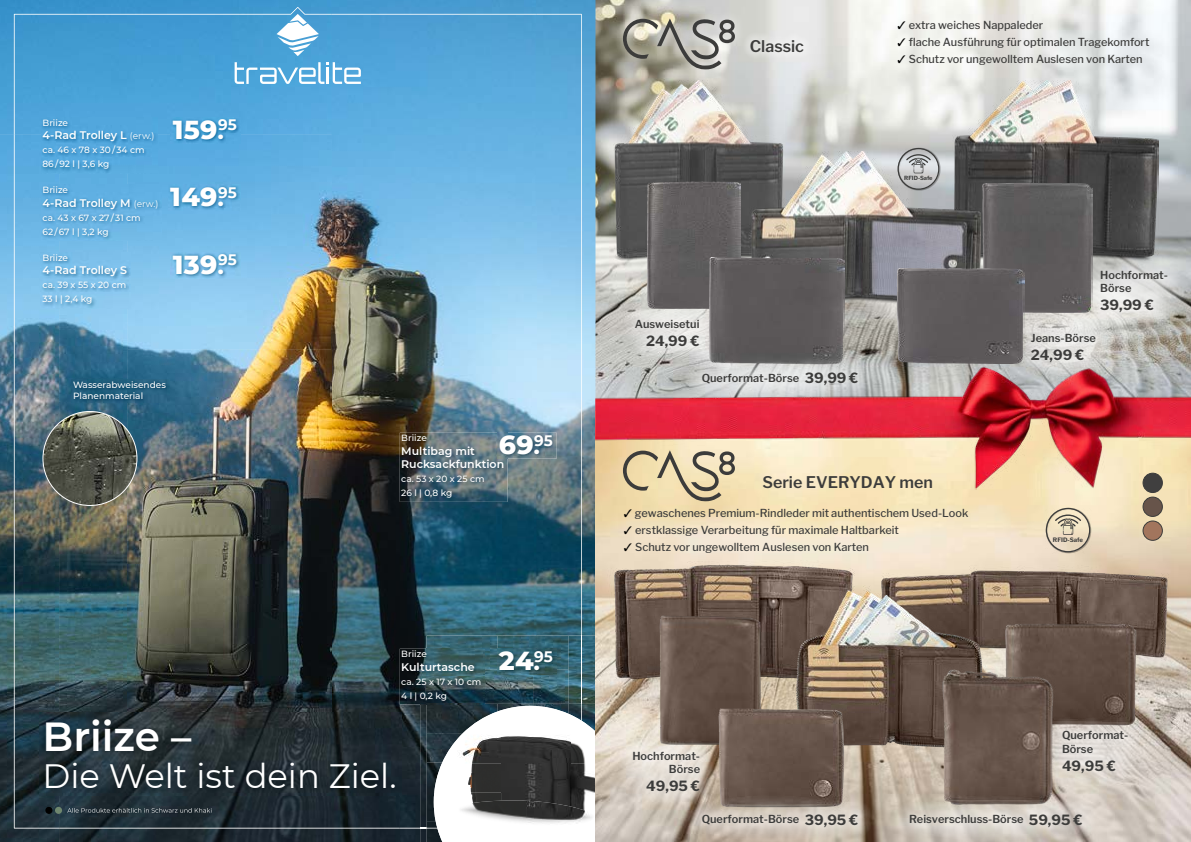
<style>
.page{position:relative;width:1191px;height:842px;background:#fff}
.page>*{position:absolute;margin:0;border:0;box-sizing:border-box;transform-origin:0 0}
.t1{font:600 40.5px "Montserrat";color:#fff}
.t2{font:33.8px "Montserrat";color:#fff}
.t3{font:800 26.6px "Montserrat";letter-spacing:.01em;color:#fff}
.t4{font:100 16px "Libre Franklin";color:#3c3c3b}
.t5{font:700 14px "Libre Franklin";color:#3c3c3b}
.t6{font:500 11px "Libre Franklin";color:#3c3c3b}
.t7{font:100 11px/13.2px "Libre Franklin";color:#3c3c3b}
.t8{font:600 11px/13.2px "Montserrat";color:#fff}
.t9{font:500 9px/14.1px "Montserrat";color:#fff}
.t10{font:700 6px "Libre Franklin";color:#3c3c3b}
.t11{font:700 5.7px "Libre Franklin";color:#3c3c3b}
.s1{font-weight:400;font-size:9px}
.s2{font-size:21px}
.s3{color:#000}
.s4{font-weight:700;font-size:14px}
</style>
<div class="page">
<img style="left:595px;top:0;width:596px;height:359px">
<img style="left:0;top:0;width:331px;height:134px">
<img style="left:536px;top:0;width:59px;height:636px">
<img style="left:0;top:134px;width:59px;height:708px">
<img style="left:400px;top:828px;width:20px;height:14px">
<img style="left:59px;top:828px;width:341px;height:14px">
<img style="left:14px;top:7px;width:567px;height:821px">
<svg style="left:235px;top:62px;width:126px;height:22px"></svg>
<svg style="left:276px;top:14px;width:43px;height:42px"></svg>
<img style="left:39px;top:713px;width:362px;height:82px">
<img style="left:41px;top:117px;width:117px;height:56px">
<img style="left:171px;top:117px;width:69px;height:26px">
<img style="left:41px;top:185px;width:120px;height:56px">
<img style="left:168px;top:185px;width:72px;height:26px">
<img style="left:41px;top:252px;width:90px;height:56px">
<img style="left:171px;top:252px;width:69px;height:26px">
<img style="left:400px;top:433px;width:107px;height:69px">
<img style="left:507px;top:433px;width:49px;height:26px">
<img style="left:498px;top:433px;width:9px;height:26px">
<img style="left:427px;top:636px;width:141px;height:34px">
<img style="left:568px;top:636px;width:27px;height:68px">
<img style="left:484px;top:670px;width:84px;height:34px">
<img style="left:581px;top:636px;width:1px;height:68px">
<img style="left:43px;top:411px;width:94px;height:94px;border-radius:47px">
<img style="left:71px;top:379px;width:99px;height:24px">
<div style="left:55px;top:807px;width:7px;height:7px;background:#6f876f;border-radius:50%"></div>
<div style="left:45px;top:807px;width:7px;height:7px;background:#000;border-radius:50%"></div>
<img style="left:65px;top:806px;width:151px;height:11px">
<svg style="left:67px;top:808px;width:144px;height:5px"></svg>
<img style="left:400px;top:649px;width:84px;height:56px">
<svg style="left:420px;top:704px;width:175px;height:138px"></svg>
<img style="left:497px;top:649px;width:60px;height:25px">
<img style="left:595px;top:490px;width:596px;height:352px">
<img style="left:600px;top:553px;width:261px;height:144px">
<img style="left:873px;top:558px;width:300px;height:105px">
<img style="left:785px;top:570px;width:228px;height:186px">
<img style="left:647px;top:598px;width:131px;height:139px">
<img style="left:999px;top:598px;width:149px;height:141px">
<img style="left:928px;top:660px;width:144px;height:139px">
<img style="left:706px;top:693px;width:162px;height:106px">
<svg style="left:623px;top:490px;width:112px;height:11px"></svg>
<div style="left:1045px;top:508px;width:46px;height:46px;background:#000;opacity:.35"></div>
<div style="left:1045px;top:508px;width:45px;height:44px;border:1px solid #3c3c3b;border-radius:50%"></div>
<svg style="left:1055px;top:514px;width:26px;height:21px"></svg>
<svg style="left:1054px;top:724px;width:99px;height:63px"></svg>
<svg style="left:682px;top:795px;width:176px;height:46px"></svg>
<svg style="left:901px;top:795px;width:176px;height:46px"></svg>
<div style="left:688px;top:799px;width:185px;height:41px;background:#fff;opacity:.75"></div>
<div style="left:895px;top:799px;width:201px;height:41px;background:#fff;opacity:.75"></div>
<div style="left:618px;top:737px;width:96px;height:70px;background:#fff;opacity:.75"></div>
<div style="left:1048px;top:717px;width:94px;height:70px;background:#fff;opacity:.75"></div>
<img style="left:952px;top:80px;width:206px;height:180px">
<div style="left:613px;top:9px;width:132px;height:71px;background:#fff;opacity:.75"></div>
<svg style="left:623px;top:18px;width:112px;height:51px;background:#a4a399"></svg>
<div style="left:897px;top:148px;width:43px;height:43px;background:#000;opacity:.35"></div>
<div style="left:897px;top:148px;width:42px;height:42px;border:1px solid #3c3c3b;border-radius:50%"></div>
<div style="left:743px;top:32px;width:68px;height:28px;background:#fff;opacity:.75"></div>
<svg style="left:1092px;top:260px;width:99px;height:63px"></svg>
<svg style="left:1020px;top:314px;width:98px;height:63px"></svg>
<div style="left:621px;top:305px;width:92px;height:57px;background:#fff;opacity:.75"></div>
<div style="left:1086px;top:256px;width:96px;height:70px;background:#fff;opacity:.75"></div>
<div style="left:1017px;top:320px;width:93px;height:57px;background:#fff;opacity:.75"></div>
<img style="left:614px;top:81px;width:170px;height:179px">
<img style="left:647px;top:181px;width:94px;height:128px">
<img style="left:750px;top:151px;width:231px;height:156px">
<img style="left:709px;top:257px;width:136px;height:101px">
<img style="left:982px;top:184px;width:110px;height:129px">
<img style="left:897px;top:268px;width:127px;height:91px">
<img style="left:595px;top:359px;width:596px;height:131px">
<div style="left:688px;top:358px;width:185px;height:41px;background:#fff;opacity:.75"></div>
<div style="left:1143px;top:473px;width:19px;height:19px;background:#403f3f;border-radius:50%"></div>
<div style="left:1142px;top:473px;width:20px;height:20px;border:1px solid #3c3c3b;border-radius:50%"></div>
<div style="left:1143px;top:497px;width:19px;height:19px;background:#67544a;border-radius:50%"></div>
<div style="left:1142px;top:497px;width:20px;height:20px;border:1px solid #3c3c3b;border-radius:50%"></div>
<div style="left:1143px;top:521px;width:19px;height:19px;background:#a2755d;border-radius:50%"></div>
<div style="left:1142px;top:521px;width:20px;height:20px;border:1px solid #3c3c3b;border-radius:50%"></div>
<p class="t9" style="left:43px;top:115px;width:27px">Briize</p>
<p class="t8" style="left:43px;top:128px;width:113px">4-Rad Trolley L <span class="s1">(erw.)</span></p>
<p class="t9" style="left:43px;top:143px;width:104px">ca. 46 x 78 x 30 / 34 cm<br>86 / 92 l | 3,6 kg</p>
<p class="t9" style="left:43px;top:183px;width:27px">Briize</p>
<p class="t8" style="left:43px;top:196px;width:117px">4-Rad Trolley M <span class="s1">(erw.)</span></p>
<p class="t9" style="left:43px;top:210px;width:100px">ca. 43 x 67 x 27 / 31 cm<br>62 / 67 l | 3,2 kg</p>
<p class="t9" style="left:43px;top:250px;width:27px">Briize</p>
<p class="t8" style="left:43px;top:263px;width:86px">4-Rad Trolley S</p>
<p class="t9" style="left:43px;top:278px;width:85px">ca. 39 x 55 x 20 cm<br>33 l | 2,4 kg</p>
<h3 class="t3" style="left:173px;top:110px;width:66px">159<span class="s2">.</span><sup>95</sup></h3>
<h3 class="t3" style="left:170px;top:177px;width:68px">149<span class="s2">.</span><sup>95</sup></h3>
<h3 class="t3" style="left:173px;top:245px;width:65px">139<span class="s2">.</span><sup>95</sup></h3>
<p class="t9" style="left:73px;top:379px;width:94px;line-height:11px">Wasserabweisendes<br>Planenmaterial</p>
<p class="t9" style="left:401px;top:431px;width:27px">Briize</p>
<p class="t8" style="left:401px;top:444px;width:104px">Multibag mit<br>Rucksackfunktion</p>
<p class="t9" style="left:401px;top:471px;width:85px">ca. 53 x 20 x 25 cm<br>26 l | 0,8 kg</p>
<h3 class="t3" style="left:499px;top:425px;width:56px">69<span class="s2">.</span><sup>95</sup></h3>
<p class="t9" style="left:401px;top:647px;width:27px">Briize</p>
<p class="t8" style="left:401px;top:660px;width:75px">Kulturtasche</p>
<p class="t9" style="left:401px;top:674px;width:82px">ca. 25 x 17 x 10 cm<br>4 l | 0,2 kg</p>
<h3 class="t3" style="left:499px;top:641px;width:55px">24<span class="s2">.</span><sup>95</sup></h3>
<h1 class="t1" style="left:43px;top:708px;width:150px">Briize –</h1>
<h2 class="t2" style="left:43px;top:753px;width:355px">Die Welt ist dein Ziel.</h2>
<h3 class="t4" style="left:750px;top:33px;width:56px">Classic</h3>
<p class="t6" style="left:897px;top:18px;width:147px"><span class="s3">✓</span> extra weiches Nappaleder</p>
<p class="t6" style="left:897px;top:35px;width:253px"><span class="s3">✓</span> flache Ausführung für optimalen Tragekomfort</p>
<p class="t6" style="left:897px;top:52px;width:246px"><span class="s3">✓</span> Schutz vor ungewolltem Auslesen von Karten</p>
<p class="t11" style="left:904px;top:175px;width:30px">RFID-Safe</p>
<p class="t7" style="left:634px;top:316px;width:66px">Ausweisetui</p>
<p class="t5" style="left:646px;top:332px;width:55px">24,99 €</p>
<p class="t7" style="left:701px;top:370px;width:158px">Querformat-Börse <span class="s4">39,99 €</span></p>
<p class="t7" style="left:1100px;top:267px;width:69px">Hochformat-<br>Börse</p>
<p class="t5" style="left:1100px;top:297px;width:55px">39,99 €</p>
<p class="t7" style="left:1031px;top:331px;width:66px">Jeans-Börse</p>
<p class="t5" style="left:1031px;top:347px;width:55px">24,99 €</p>
<h3 class="t4" style="left:762px;top:470px;width:172px">Serie EVERYDAY men</h3>
<p class="t6" style="left:624px;top:507px;width:346px"><span class="s3">✓</span> gewaschenes Premium-Rindleder mit authentischem Used-Look</p>
<p class="t6" style="left:624px;top:524px;width:276px"><span class="s3">✓</span> erstklassige Verarbeitung für maximale Haltbarkeit</p>
<p class="t6" style="left:624px;top:541px;width:246px"><span class="s3">✓</span> Schutz vor ungewolltem Auslesen von Karten</p>
<p class="t7" style="left:632px;top:748px;width:69px;text-align:right">Hochformat-<br>Börse</p>
<p class="t5" style="left:646px;top:777px;width:55px">49,95 €</p>
<p class="t10" style="left:1053px;top:536px;width:32px">RFID-Safe</p>
<p class="t7" style="left:1062px;top:728px;width:68px">Querformat-<br>Börse</p>
<p class="t5" style="left:1062px;top:757px;width:55px">49,95 €</p>
<p class="t7" style="left:701px;top:811px;width:158px">Querformat-Börse <span class="s4">39,95 €</span></p>
<p class="t7" style="left:909px;top:811px;width:175px">Reisverschluss-Börse <span class="s4">59,95 €</span></p>
</div>
